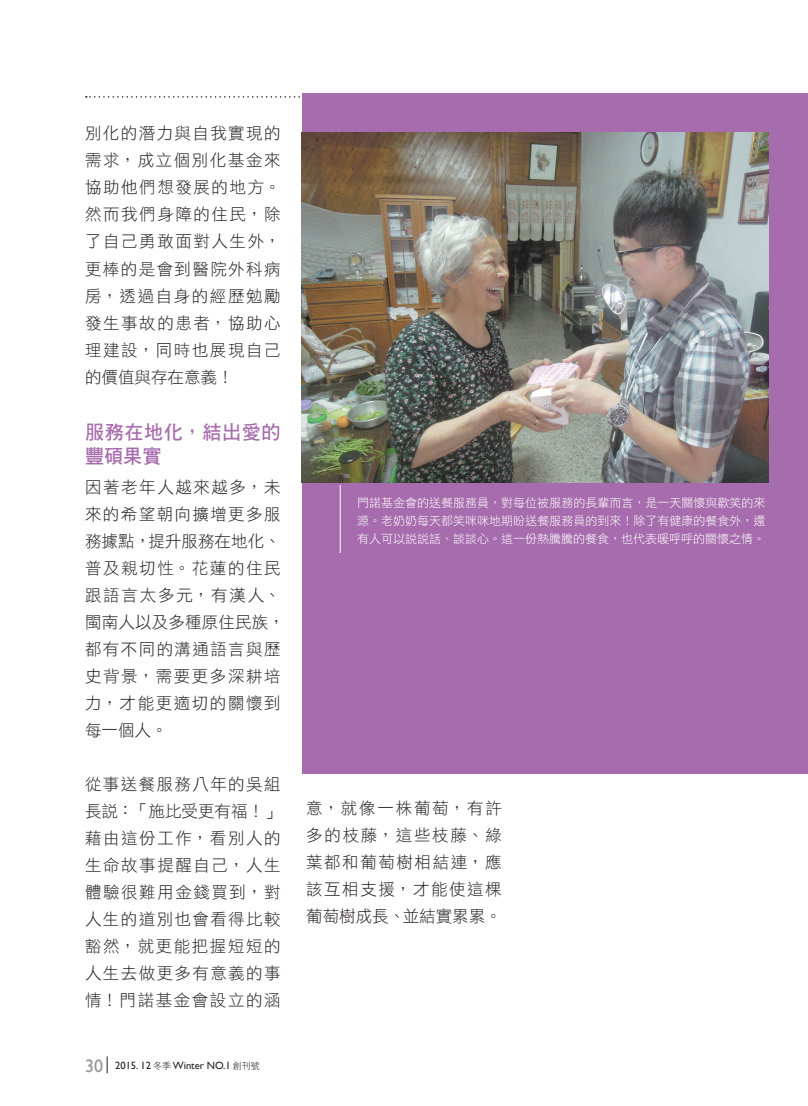
<style>
.page{position:relative;width:808px;height:1106px;background:#fff}
.page>*{position:absolute;margin:0;border:0;box-sizing:border-box;transform-origin:0 0}
.t1{font:19.5px/24px "DF Hei Std W7";letter-spacing:.03em;color:#a76cad}
.t2{font:16.5px/27px "DF Hei Std W3";letter-spacing:.095em;color:#231f20;text-align:justify}
.t3{font:12px/18px "DF Hei Std W3";color:#fff;text-align:justify}
.t4{font:10.5px "Gill Sans";color:#231f20}
.s1{font-size:18px;color:#939598}
.s2{font-family:"DF Hei Std W3";font-size:9px}
</style>
<div class="page">
<svg style="left:107px;top:1056px;width:1px;height:17px"></svg>
<svg style="left:86px;top:96px;width:214px;height:2px"></svg>
<div style="left:302px;top:94px;width:506px;height:680px;background:#a76cad"></div>
<img style="left:302px;top:133px;width:467px;height:350px">
<hr style="left:340px;top:485px;width:1px;height:68px;background:#fff">
<p class="t2" style="left:85px;top:120px;width:197px">別化的潛力與自我實現的需求，成立個別化基金來協助他們想發展的地方。然而我們身障的住民，除了自己勇敢面對人生外，更棒的是會到醫院外科病房，透過自身的經歷勉勵發生事故的患者，協助心理建設，同時也展現自己的價值與存在意義！</p>
<p class="t1" style="left:85px;top:420px;width:197px">服務在地化，結出愛的豐碩果實</p>
<p class="t2" style="left:85px;top:473px;width:201px;text-align:left">因著老年人越來越多，未來的希望朝向擴增更多服務據點，提升服務在地化、普及親切性。花蓮的住民跟語言太多元，有漢人、閩南人以及多種原住民族，都有不同的溝通語言與歷史背景，需要更多深耕培力，才能更適切的關懷到每一個人。</p>
<p class="t2" style="left:85px;top:770px;width:197px">從事送餐服務八年的吳組長說：「施比受更有福！」藉由這份工作，看別人的生命故事提醒自己，人生體驗很難用金錢買到，對人生的道別也會看得比較豁然，就更能把握短短的人生去做更多有意義的事情！門諾基金會設立的涵</p>
<p class="t4" style="left:85px;top:1059px;width:176px"><span class="s1">30</span> 2015. 12 <span class="s2">冬季</span> Winter NO.1 <span class="s2">創刊號</span></p>
<p class="t3" style="left:357px;top:493px;width:410px">門諾基金會的送餐服務員，對每位被服務的長輩而言，是一天關懷與歡笑的來源。老奶奶每天都笑咪咪地期盼送餐服務員的到來！除了有健康的餐食外，還有人可以說說話、談談心。這一份熱騰騰的餐食，也代表暖呼呼的關懷之情。</p>
<p class="t2" style="left:306px;top:794px;width:197px">意，就像一株葡萄，有許多的枝藤，這些枝藤、綠葉都和葡萄樹相結連，應該互相支援，才能使這棵葡萄樹成長、並結實累累。</p>
</div>
